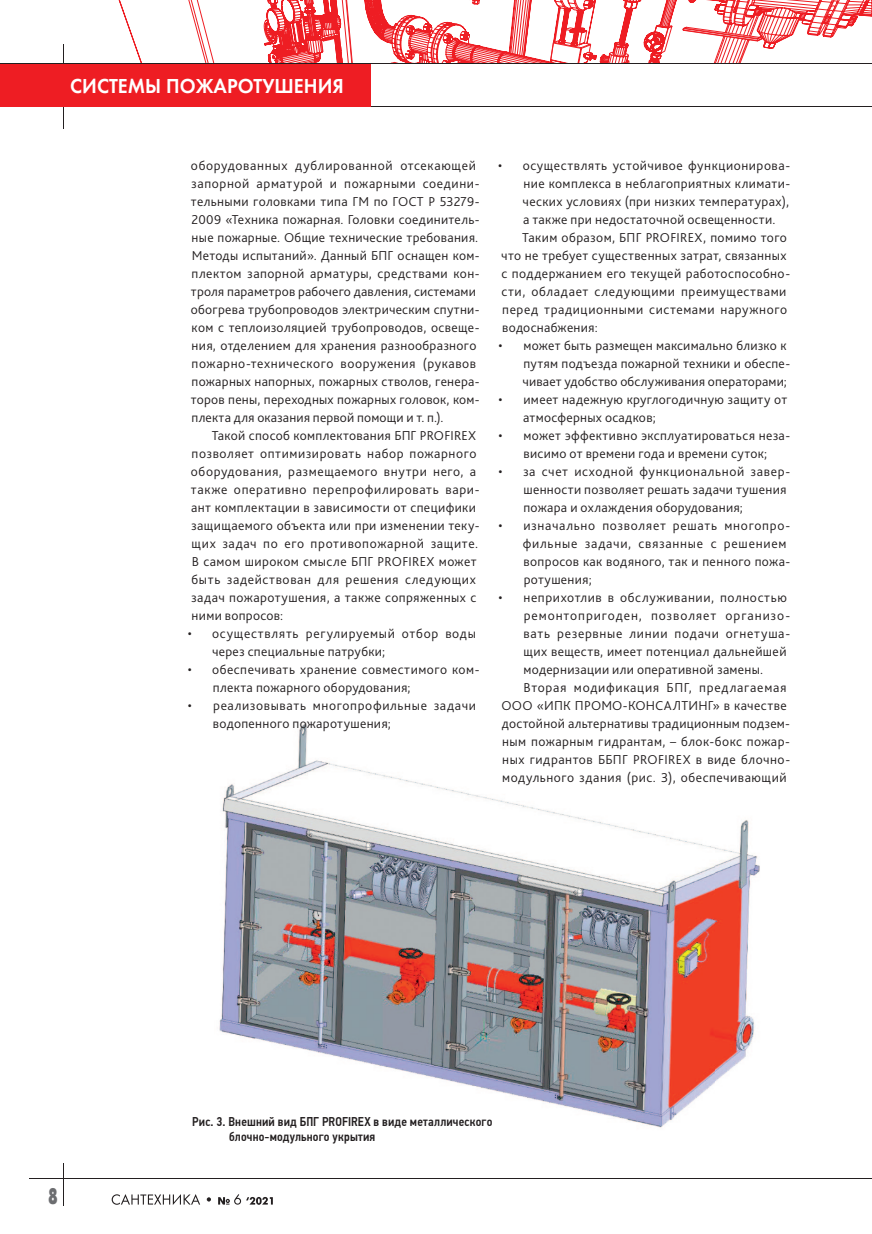
<style>
.page{position:relative;width:872px;height:1234px;background:#fff}
.page>*{position:absolute;margin:0;border:0;box-sizing:border-box;transform-origin:0 0}
.t1{font:22.5px "Futura Futuris XC";color:#6c6d70;scale:.6 1}
.t2{font:21px "Futura Demi";color:#fff;scale:.95 1}
.t3{font:300 13.5px/18px "Bliss Pro";letter-spacing:.03em;color:#231f20}
.t4{font:300 13.5px/18px "Bliss Pro";letter-spacing:.05em;color:#231f20}
.t5{font:300 13.5px "Bliss Pro";letter-spacing:.055em;color:#231f20}
.t6{font:300 13.5px "Bliss Pro";letter-spacing:.07em;color:#231f20}
.t7{font:500 12.75px/15px "PF Din Text Cond Pro";letter-spacing:.01em;color:#231f20}
</style>
<div class="page">
<svg style="left:188px;top:0;width:681px;height:63px"></svg>
<hr style="left:30px;top:1177px;width:842px;height:1px;background:#231f20">
<hr style="left:63px;top:1162px;width:1px;height:43px;background:#231f20">
<hr style="left:0;top:63px;width:872px;height:1px;background:#231f20">
<hr style="left:0;top:106px;width:872px;height:1px;background:#231f20">
<hr style="left:63px;top:44px;width:1px;height:85px;background:#231f20">
<div style="left:0;top:64px;width:370px;height:42px;background:#ee1d23"></div>
<img style="left:219px;top:723px;width:541px;height:405px">
<svg style="left:112px;top:1194px;width:88px;height:10px"></svg>
<svg style="left:207px;top:1197px;width:4px;height:4px"></svg>
<svg style="left:218px;top:1194px;width:55px;height:10px"></svg>
<h2 class="t2" style="left:70px;top:73px;width:289px">СИСТЕМЫ ПОЖАРОТУШЕНИЯ</h2>
<p class="t3" style="left:191px;top:156px;width:290px">оборудованных дублированной отсекающей запорной арматурой и пожарными соедини&shy;тельными головками типа ГМ по ГОСТ Р 53279- 2009 «Техника пожарная. Головки соединитель&shy;ные пожарные. Общие технические требования.<br>Методы испытаний». Данный БПГ оснащен ком&shy;плектом запорной арматуры, средствами кон&shy;троля параметров рабочего давления, системами обогрева трубопроводов электрическим спутни&shy;ком с теплоизоляцией трубопроводов, освеще&shy;ния, отделением для хранения разнообразного пожарно-технического вооружения (рукавов пожарных напорных, пожарных стволов, генера&shy;торов пены, переходных пожарных головок, ком&shy;плекта для оказания первой помощи и т. п.).</p>
<p class="t3" style="left:191px;top:426px;width:290px;text-indent:21px">Такой способ комплектования БПГ PROFIREX позволяет оптимизировать набор пожарного оборудования, размещаемого внутри него, а также оперативно перепрофилировать вари&shy;ант комплектации в зависимости от специфики защищаемого объекта или при изменении теку&shy;щих задач по его противопожарной защите.<br>В самом широком смысле БПГ PROFIREX может быть задействован для решения следующих задач пожаротушения, а также сопряженных с ними вопросов:</p>
<p class="t3" style="left:212px;top:624px;width:265px;text-indent:-24px">• осуществлять регулируемый отбор воды через специальные патрубки;</p>
<p class="t3" style="left:213px;top:660px;width:268px;text-indent:-25px">• обеспечивать хранение совместимого ком&shy;плекта пожарного оборудования;</p>
<p class="t3" style="left:213px;top:696px;width:264px;text-indent:-25px">• реализовывать многопрофильные задачи водопенного пожаротушения;</p>
<p class="t3" style="left:498px;top:156px;width:293px">• осуществлять устойчивое функционирова-</p>
<p class="t3" style="left:523px;top:174px;width:268px">ние комплекса в неблагоприятных климати-</p>
<p class="t3" style="left:522px;top:192px;width:268px">ческих условиях (при низких температурах),</p>
<p class="t3" style="left:523px;top:210px;width:254px">а также при недостаточной освещенности.</p>
<p class="t3" style="left:522px;top:228px;width:266px">Таким образом, БПГ PROFIREX, помимо того</p>
<p class="t3" style="left:501px;top:246px;width:287px">что не требует существенных затрат, связанных</p>
<p class="t3" style="left:501px;top:264px;width:290px">с поддержанием его текущей работоспособно-</p>
<p class="t3" style="left:501px;top:282px;width:286px">сти, обладает следующими преимуществами</p>
<p class="t3" style="left:502px;top:300px;width:286px">перед традиционными системами наружного</p>
<p class="t3" style="left:502px;top:318px;width:97px">водоснабжения:</p>
<p class="t3" style="left:522px;top:336px;width:269px;text-indent:-24px">• может быть размещен максимально близко к путям подъезда пожарной техники и обеспе&shy;чивает удобство обслуживания операторами;</p>
<p class="t3" style="left:523px;top:390px;width:266px;text-indent:-25px">• имеет надежную круглогодичную защиту от атмосферных осадков;</p>
<p class="t3" style="left:498px;top:426px;width:293px;text-align:center">• может эффективно эксплуатироваться неза&shy;висимо от времени года и времени суток;</p>
<p class="t3" style="left:523px;top:462px;width:268px;text-indent:-25px">• за счет исходной функциональной завер&shy;шенности позволяет решать задачи тушения пожара и охлаждения оборудования;</p>
<p class="t4" style="left:523px;top:516px;width:269px;text-indent:-24px">• изначально позволяет решать многопро&shy;фильные задачи, связанные с решением вопросов как водяного, так и пенного пожа&shy;ротушения;</p>
<p class="t3" style="left:498px;top:588px;width:290px">• неприхотлив в обслуживании, полностью</p>
<p class="t6" style="left:523px;top:607px;width:268px">ремонтопригоден, позволяет организо-</p>
<p class="t5" style="left:523px;top:625px;width:268px">вать резервные линии подачи огнетуша-</p>
<p class="t3" style="left:523px;top:642px;width:264px">щих веществ, имеет потенциал дальнейшей</p>
<p class="t3" style="left:523px;top:660px;width:241px">модернизации или оперативной замены.</p>
<p class="t5" style="left:523px;top:679px;width:264px">Вторая модификация БПГ, предлагаемая</p>
<p class="t3" style="left:501px;top:696px;width:287px">ООО «ИПК ПРОМО-КОНСАЛТИНГ» в качестве</p>
<p class="t3" style="left:502px;top:714px;width:290px">достойной альтернативы традиционным подзем-</p>
<p class="t3" style="left:502px;top:732px;width:289px">ным пожарным гидрантам, – блок-бокс пожар-</p>
<p class="t3" style="left:502px;top:750px;width:289px">ных гидрантов ББПГ PROFIREX в виде блочно-</p>
<p class="t3" style="left:502px;top:768px;width:286px">модульного здания (рис. 3), обеспечивающий</p>
<h1 class="t1" style="left:48px;top:1183px;width:17px">8</h1>
<p class="t7" style="left:229px;top:1114px;width:265px;text-indent:-37px">Рис. 3. Внешний вид БПГ PROFIREX в виде металлического блочно-модульного укрытия</p>
</div>
